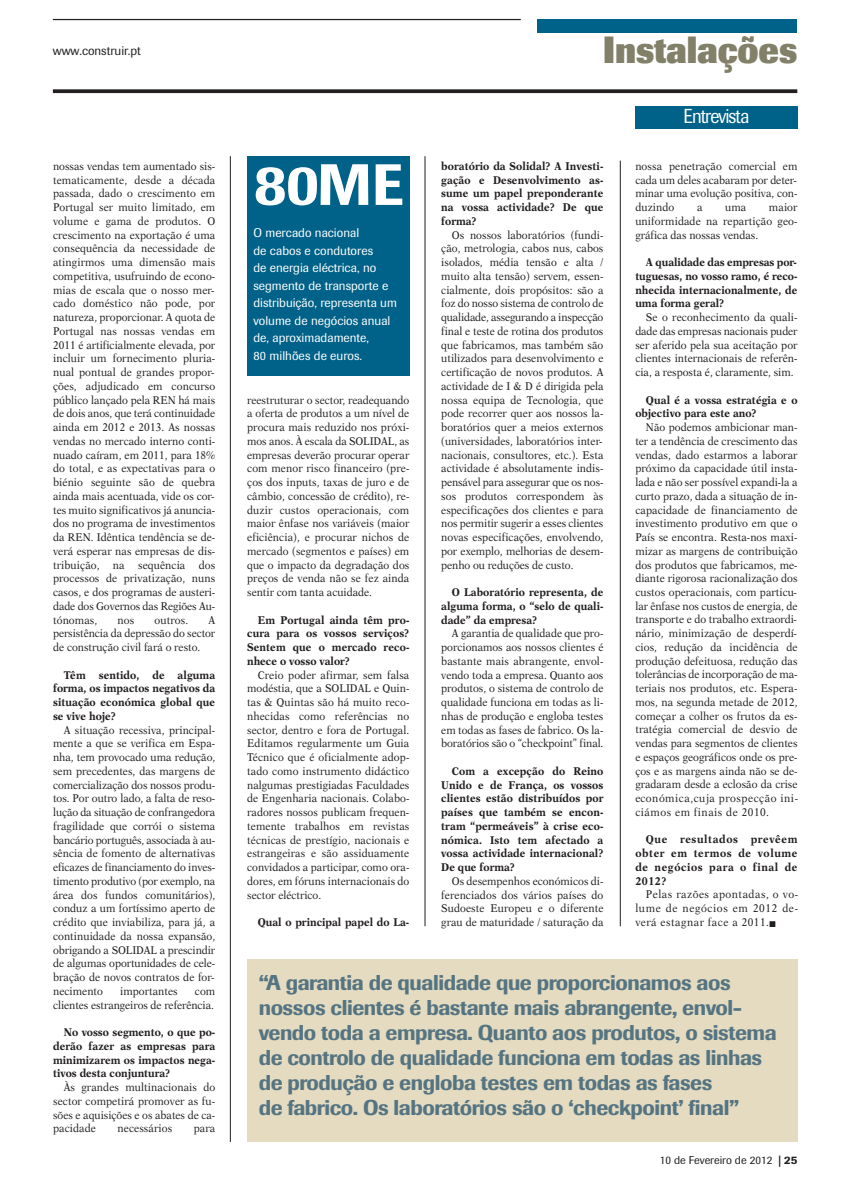
<style>
.page{position:relative;width:848px;height:1187px;background:#fff}
.page>*{position:absolute;margin:0;border:0;box-sizing:border-box;transform-origin:0 0}
.t1{font:500 57.5px "Imago";color:#fff}
.t2{font:800 37.5px "Imago";color:#828069;scale:.9 1}
.t3{font:500 21.25px/25px "Imago";letter-spacing:-.02em;color:#557482}
.t4{font:20px "Imago";letter-spacing:-.05em;color:#fff;scale:.9 1}
.t5{font:12.5px/17.5px "Imago";color:#fff}
.t6{font:12.5px "Imago";color:#231f20}
.t7{font:11.25px/13.8px "New Aster LT Std";color:#231f20;text-align:justify;scale:.9 1}
.t8{font:700 11.25px/13.8px "New Aster LT Std";letter-spacing:.01em;color:#231f20;text-align:justify;scale:.9 1}
.t9{font:11.25px "Imago";color:#231f20}
.s1{font-weight:500}
</style>
<div class="page">
<hr style="left:53px;top:19px;width:468px;height:1px;background:#231f20">
<svg style="left:53px;top:89px;width:744px;height:4px;background:#343132"></svg>
<div style="left:537px;top:19px;width:259px;height:14px;background:#006288"></div>
<div style="left:635px;top:106px;width:162px;height:23px;background:#006288"></div>
<hr style="left:425px;top:156px;width:1px;height:770px;background:#231f20">
<hr style="left:620px;top:161px;width:1px;height:765px;background:#231f20">
<div style="left:247px;top:959px;width:550px;height:182px;background:#e4dbc0"></div>
<hr style="left:230px;top:156px;width:1px;height:986px;background:#231f20">
<div style="left:247px;top:156px;width:162px;height:220px;background:#006288"></div>
<p class="t6" style="left:53px;top:44px;width:90px">www.construir.pt</p>
<h2 class="t2" style="left:603px;top:37px;width:217px">Instalações</h2>
<h3 class="t4" style="left:683px;top:104px;width:75px">Entrevista</h3>
<p class="t7" style="left:53px;top:160px;width:182px">nossas vendas tem aumentado sis&shy;tematicamente, desde a década passada, dado o crescimento em Portugal ser muito limitado, em volume e gama de produtos. O crescimento na exportação é uma consequência da necessidade de atingirmos uma dimensão mais competitiva, usufruindo de econo&shy;mias de escala que o nosso mer&shy;cado doméstico não pode, por natureza, proporcionar. A quota de Portugal nas nossas vendas em 2011 é artificialmente elevada, por incluir um fornecimento pluria&shy;nual pontual de grandes propor&shy;ções, adjudicado em concurso público lançado pela REN há mais de dois anos, que terá continuidade ainda em 2012 e 2013. As nossas vendas no mercado interno conti&shy;nuado caíram, em 2011, para 18% do total, e as expectativas para o biénio seguinte são de quebra ainda mais acentuada, vide os cor&shy;tes muito significativos já anuncia&shy;dos no programa de investimentos da REN. Idêntica tendência se de&shy;verá esperar nas empresas de dis&shy;tribuição, na sequência dos processos de privatização, nuns casos, e dos programas de austeri&shy;dade dos Governos das Regiões Au&shy;tónomas,</p>
<p class="t7" style="left:635px;top:160px;width:182px">nossa penetração comercial em cada um deles acabaram por deter&shy;minar uma evolução positiva, con&shy;duzindo</p>
<p class="t8" style="left:441px;top:160px;width:182px">boratório da Solidal? A Investi&shy;gação e Desenvolvimento as&shy;sume um papel preponderante na vossa actividade? De que forma?</p>
<p class="t7" style="left:441px;top:229px;width:182px;text-indent:11px">Os nossos laboratórios (fundi&shy;ção, metrologia, cabos nus, cabos isolados, média tensão e alta / muito alta tensão) servem, essen&shy;cialmente, dois propósitos: são a foz do nosso sistema de controlo de qualidade, assegurando a inspecção final e teste de rotina dos produtos que fabricamos, mas também são utilizados para desenvolvimento e certificação de novos produtos. A actividade de I &amp; D é dirigida pela nossa equipa de Tecnologia, que pode recorrer quer aos nossos la&shy;boratórios quer a meios externos (universidades, laboratórios inter&shy;nacionais, consultores, etc.). Esta actividade é absolutamente indis&shy;pensável para assegurar que os nos&shy;sos produtos correspondem às especificações dos clientes e para nos permitir sugerir a esses clientes novas especificações, envolvendo, por exemplo, melhorias de desem&shy;penho ou reduções de custo.</p>
<p class="t8" style="left:441px;top:586px;width:182px;text-indent:11px">O Laboratório representa, de alguma forma, o “selo de quali&shy;dade” da empresa?</p>
<p class="t7" style="left:441px;top:627px;width:182px;text-indent:11px">A garantia de qualidade que pro&shy;porcionamos aos nossos clientes é bastante mais abrangente, envol&shy;vendo toda a empresa. Quanto aos produtos, o sistema de controlo de qualidade funciona em todas as li&shy;nhas de produção e engloba testes em todas as fases de fabrico. Os la&shy;boratórios são o “checkpoint” final.</p>
<p class="t8" style="left:441px;top:765px;width:182px;text-indent:11px">Com a excepção do Reino Unido e de França, os vossos clientes estão distribuídos por países que também se encon&shy;tram “permeáveis” à crise eco&shy;nómica. Isto tem afectado a vossa actividade internacional?<br>De que forma?</p>
<p class="t7" style="left:441px;top:875px;width:182px;text-indent:11px">Os desempenhos económicos di&shy;ferenciados dos vários países do Sudoeste Europeu e o diferente grau de maturidade / saturação da</p>
<h1 class="t1" style="left:253px;top:164px;width:151px">80ME</h1>
<p class="t5" style="left:253px;top:224px;width:145px">O mercado nacional<br>de cabos e condutores<br>de energia eléctrica, no segmento de transporte e distribuição, representa um volume de negócios anual de, aproximadamente,<br>80 milhões de euros.</p>
<p class="t7" style="left:635px;top:201px;width:182px;text-indent:134px">maior uniformidade na repartição geo&shy;gráfica das nossas vendas.</p>
<p class="t8" style="left:635px;top:256px;width:182px;text-indent:11px">A qualidade das empresas por&shy;tuguesas, no vosso ramo, é reco&shy;nhecida internacionalmente, de uma forma geral?</p>
<p class="t7" style="left:635px;top:311px;width:182px;text-indent:11px">Se o reconhecimento da quali&shy;dade das empresas nacionais puder ser aferido pela sua aceitação por clientes internacionais de referên&shy;cia, a resposta é, claramente, sim.</p>
<p class="t8" style="left:635px;top:394px;width:182px;text-indent:11px">Qual é a vossa estratégia e o objectivo para este ano?</p>
<p class="t7" style="left:635px;top:421px;width:182px;text-indent:11px">Não podemos ambicionar man&shy;ter a tendência de crescimento das vendas, dado estarmos a laborar próximo da capacidade útil insta&shy;lada e não ser possível expandi-la a curto prazo, dada a situação de in&shy;capacidade de financiamento de investimento produtivo em que o País se encontra. Resta-nos maxi&shy;mizar as margens de contribuição dos produtos que fabricamos, me&shy;diante rigorosa racionalização dos custos operacionais, com particu&shy;lar ênfase nos custos de energia, de transporte e do trabalho extraordi&shy;nário, minimização de desperdí&shy;cios, redução da incidência de produção defeituosa, redução das tolerâncias de incorporação de ma&shy;teriais nos produtos, etc. Espera&shy;mos, na segunda metade de 2012, começar a colher os frutos da es&shy;tratégia comercial de desvio de vendas para segmentos de clientes e espaços geográficos onde os pre&shy;ços e as margens ainda não se de&shy;gradaram desde a eclosão da crise económica,cuja prospecção ini&shy;ciámos em finais de 2010.</p>
<p class="t8" style="left:635px;top:834px;width:182px;text-indent:11px">Que resultados prevêem obter em termos de volume de negócios para o final de 2012?</p>
<p class="t7" style="left:635px;top:888px;width:182px;text-indent:11px">Pelas razões apontadas, o vo&shy;lume de negócios em 2012 de&shy;verá estagnar face a 2011.■</p>
<p class="t7" style="left:697px;top:201px;width:8px">a</p>
<p class="t7" style="left:725px;top:201px;width:25px">uma</p>
<p class="t7" style="left:247px;top:394px;width:182px">reestruturar o sector, readequando a oferta de produtos a um nível de procura mais reduzido nos próxi&shy;mos anos. À escala da SOLIDAL, as empresas deverão procurar operar com menor risco financeiro (pre&shy;ços dos inputs, taxas de juro e de câmbio, concessão de crédito), re&shy;duzir custos operacionais, com maior ênfase nos variáveis (maior eficiência), e procurar nichos de mercado (segmentos e países) em que o impacto da degradação dos preços de venda não se fez ainda sentir com tanta acuidade.</p>
<p class="t8" style="left:247px;top:614px;width:182px;text-indent:11px">Em Portugal ainda têm pro&shy;cura para os vossos serviços?<br>Sentem que o mercado reco&shy;nhece o vosso valor?</p>
<p class="t7" style="left:247px;top:669px;width:182px;text-indent:11px">Creio poder afirmar, sem falsa modéstia, que a SOLIDAL e Quin&shy;tas &amp; Quintas são há muito reco&shy;nhecidas como referências no sector, dentro e fora de Portugal.<br>Editamos regularmente um Guia Técnico que é oficialmente adop&shy;tado como instrumento didáctico nalgumas prestigiadas Faculdades de Engenharia nacionais. Colabo&shy;radores nossos publicam frequen&shy;temente trabalhos em revistas técnicas de prestígio, nacionais e estrangeiras e são assiduamente convidados a participar, como ora&shy;dores, em fóruns internacionais do sector eléctrico.</p>
<p class="t8" style="left:258px;top:916px;width:170px">Qual o principal papel do La-</p>
<p class="t7" style="left:53px;top:614px;width:182px;text-indent:155px">A persistência da depressão do sector de construção civil fará o resto.</p>
<p class="t8" style="left:53px;top:669px;width:182px;text-indent:11px">Têm sentido, de alguma forma, os impactos negativos da situação económica global que se vive hoje?</p>
<p class="t7" style="left:53px;top:724px;width:182px;text-indent:11px">A situação recessiva, principal&shy;mente a que se verifica em Espa&shy;nha, tem provocado uma redução, sem precedentes, das margens de comercialização dos nossos produ&shy;tos. Por outro lado, a falta de reso&shy;lução da situação de confrangedora fragilidade que corrói o sistema bancário português, associada à au&shy;sência de fomento de alternativas eficazes de financiamento do inves&shy;timento produtivo (por exemplo, na área dos fundos comunitários), conduz a um fortíssimo aperto de crédito que inviabiliza, para já, a continuidade da nossa expansão, obrigando a SOLIDAL a prescindir de algumas oportunidades de cele&shy;bração de novos contratos de for&shy;necimento</p>
<p class="t7" style="left:118px;top:614px;width:20px">nos</p>
<p class="t7" style="left:155px;top:614px;width:39px">outros.</p>
<p class="t3" style="left:259px;top:972px;width:519px">“A garantia de qualidade que proporcionamos aos nossos clientes é bastante mais abrangente, envol&shy;vendo toda a empresa. Quanto aos produtos, o sistema de controlo de qualidade funciona em todas as linhas de produção e engloba testes em todas as fases<br>de fabrico. Os laboratórios são o ‘checkpoint’ final”</p>
<p class="t7" style="left:120px;top:985px;width:65px">importantes</p>
<p class="t7" style="left:53px;top:985px;width:182px;text-align:right">com<br>clientes estrangeiros de referência.</p>
<p class="t8" style="left:53px;top:1026px;width:182px;text-indent:11px">No vosso segmento, o que po&shy;derão fazer as empresas para minimizarem os impactos nega&shy;tivos desta conjuntura?</p>
<p class="t7" style="left:53px;top:1081px;width:182px;text-indent:11px">Às grandes multinacionais do sector competirá promover as fu&shy;sões e aquisições e os abates de ca&shy;pacidade</p>
<p class="t7" style="left:118px;top:1122px;width:62px">necessários</p>
<p class="t7" style="left:194px;top:1122px;width:25px">para</p>
<p class="t9" style="left:660px;top:1154px;width:139px">10 de Fevereiro de 2012 <span class="s1">| 25</span></p>
</div>
